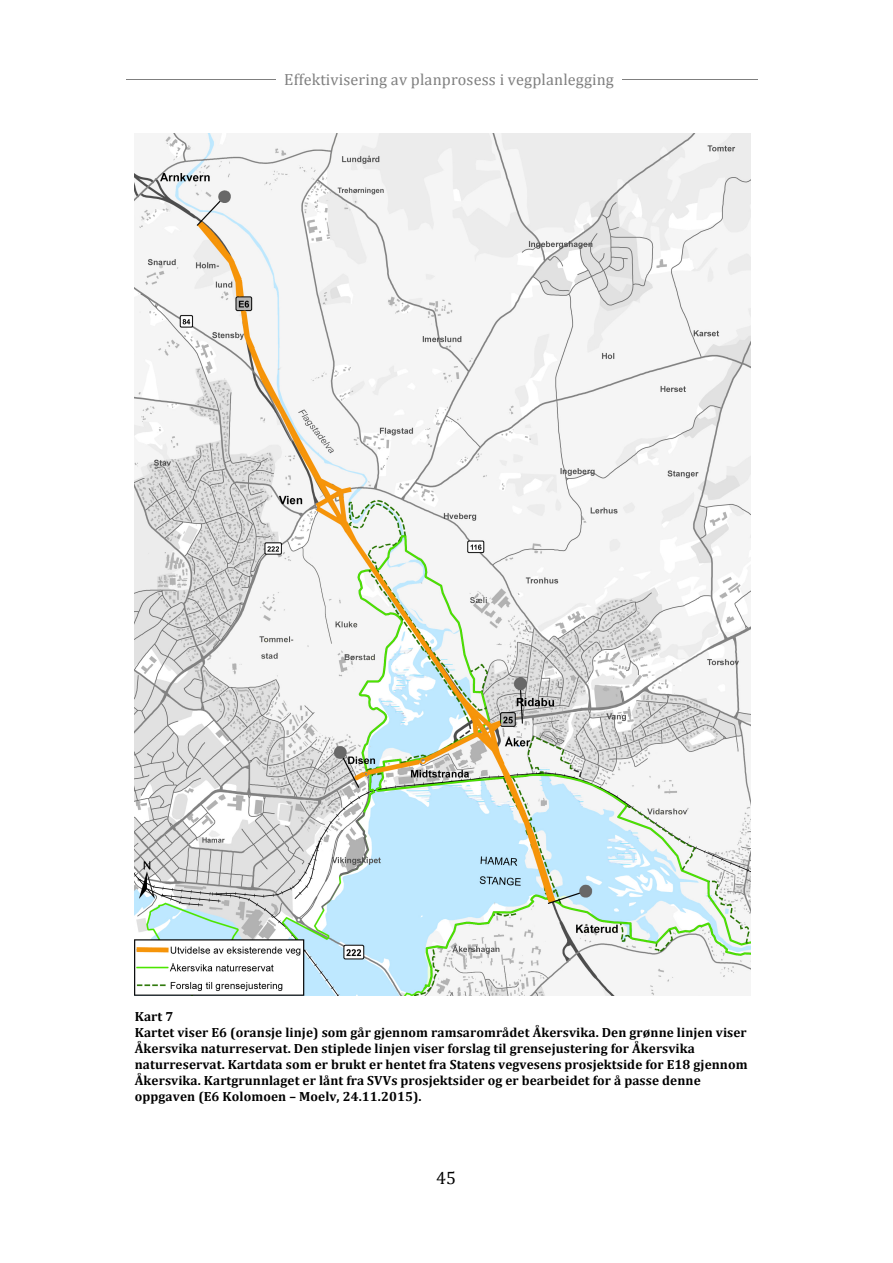
<style>
.page{position:relative;width:893px;height:1263px;background:#fff}
.page>*{position:absolute;margin:0;border:0;box-sizing:border-box;transform-origin:0 0}
.t1{font:18px "Cambria";color:#000}
.t2{font:16.2px "Cambria";letter-spacing:.01em;color:#7f7f7f}
.t3{font:700 13.35px/15.9px "Cambria";letter-spacing:.005em;color:#000}
</style>
<div class="page">
<hr style="left:127px;top:79px;width:149px;height:1px;background:#7f7f7f">
<hr style="left:622px;top:79px;width:135px;height:1px;background:#7f7f7f">
<img style="left:135px;top:134px;width:615px;height:862px">
<p class="t2" style="left:284px;top:69px;width:331px">Effektivisering av planprosess i vegplanlegging</p>
<p class="t3" style="left:135px;top:1008px;width:614px">Kart 7<br>Kartet viser E6 (oransje linje) som går gjennom ramsarområdet Åkersvika. Den grønne linjen viser Åkersvika naturreservat. Den stiplede linjen viser forslag til grensejustering for Åkersvika naturreservat. Kartdata som er brukt er hentet fra Statens vegvesens prosjektside for E18 gjennom Åkersvika. Kartgrunnlaget er lånt fra SVVs prosjektsider og er bearbeidet for å passe denne oppgaven (E6 Kolomoen – Moelv, 24.11.2015).</p>
<h1 class="t1" style="left:436px;top:1166px;width:21px">45</h1>
</div>
